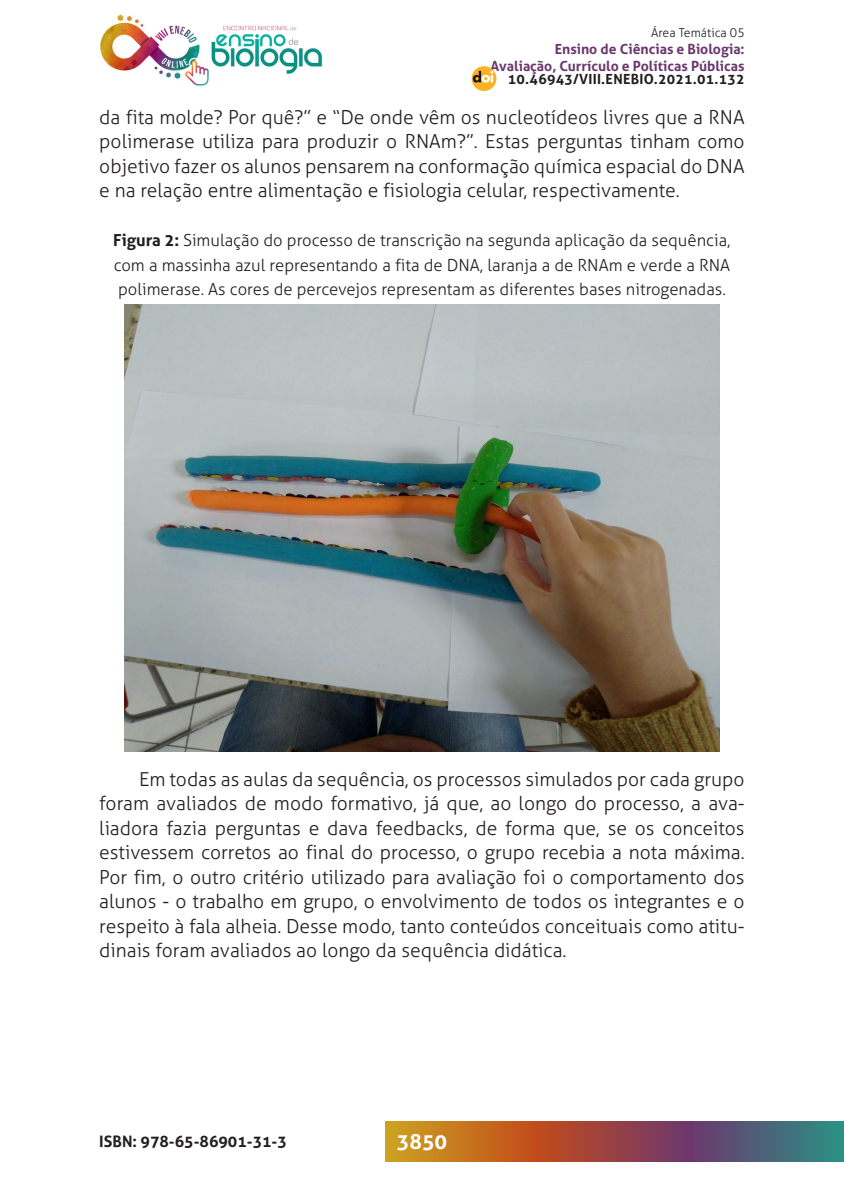
<style>
.page{position:relative;width:844px;height:1191px;background:#fff}
.page>*{position:absolute;margin:0;border:0;box-sizing:border-box;transform-origin:0 0}
.t1{font:700 21px "Aller";color:#fff}
._2_CORPO{font:300 19.25px/24.5px "Aller";color:#231f20;text-align:justify}
._7_LEGENDAS{font:300 16.62px/24.5px "Aller";color:#231f20;text-align:justify}
.t2{font:700 15.75px "Aller";color:#231f20}
.t3{font:700 14px/16.8px "Aller";color:#6c376e;text-align:right}
.t4{font:700 14px "Aller";letter-spacing:.02em;color:#231f20}
.t5{font:300 12.25px "Aller";color:#231f20}
.s1{font-weight:700}
</style>
<div class="page">
<img style="left:100px;top:14px;width:109px;height:72px">
<img style="left:211px;top:25px;width:111px;height:49px">
<svg style="left:385px;top:1121px;width:458px;height:40px;background:#8d5e49"></svg>
<div style="left:471px;top:66px;width:25px;height:25px;background:#fbb323;border-radius:50%"></div>
<svg style="left:472px;top:71px;width:21px;height:12px"></svg>
<img style="left:124px;top:304px;width:595px;height:447px">
<p class="t5" style="left:651px;top:26px;width:95px">Área Temática 05</p>
<p class="t3" style="left:490px;top:41px;width:255px">Ensino de Ciências e Biologia:<br>Avaliação, Currículo e Políticas Públicas</p>
<p class="t4" style="left:508px;top:70px;width:238px">10.46943/VIII.ENEBIO.2021.01.132</p>
<p class="_2_CORPO" style="left:99px;top:105px;width:646px">da fita molde? Por quê?” e “De onde vêm os nucleotídeos livres que a RNA polimerase utiliza para produzir o RNAm?”. Estas perguntas tinham como objetivo fazer os alunos pensarem na conformação química espacial do DNA e na relação entre alimentação e fisiologia celular, respectivamente.</p>
<p class="_7_LEGENDAS" style="left:113px;top:228px;width:618px"><span class="s1">Figura 2:</span> Simulação do processo de transcrição na segunda aplicação da sequência, com a massinha azul representando a fita de DNA, laranja a de RNAm e verde a RNA polimerase. As cores de percevejos representam as diferentes bases nitrogenadas.</p>
<p class="_2_CORPO" style="left:99px;top:766px;width:646px;text-indent:40px">Em todas as aulas da sequência, os processos simulados por cada grupo foram avaliados de modo formativo, já que, ao longo do processo, a ava&shy;liadora fazia perguntas e dava feedbacks, de forma que, se os conceitos estivessem corretos ao final do processo, o grupo recebia a nota máxima.<br>Por fim, o outro critério utilizado para avaliação foi o comportamento dos alunos - o trabalho em grupo, o envolvimento de todos os integrantes e o respeito à fala alheia. Desse modo, tanto conteúdos conceituais como atitu&shy;dinais foram avaliados ao longo da sequência didática.</p>
<p class="t2" style="left:99px;top:1131px;width:189px">ISBN: 978-65-86901-31-3</p>
<p class="t1" style="left:396px;top:1128px;width:52px">3850</p>
</div>
